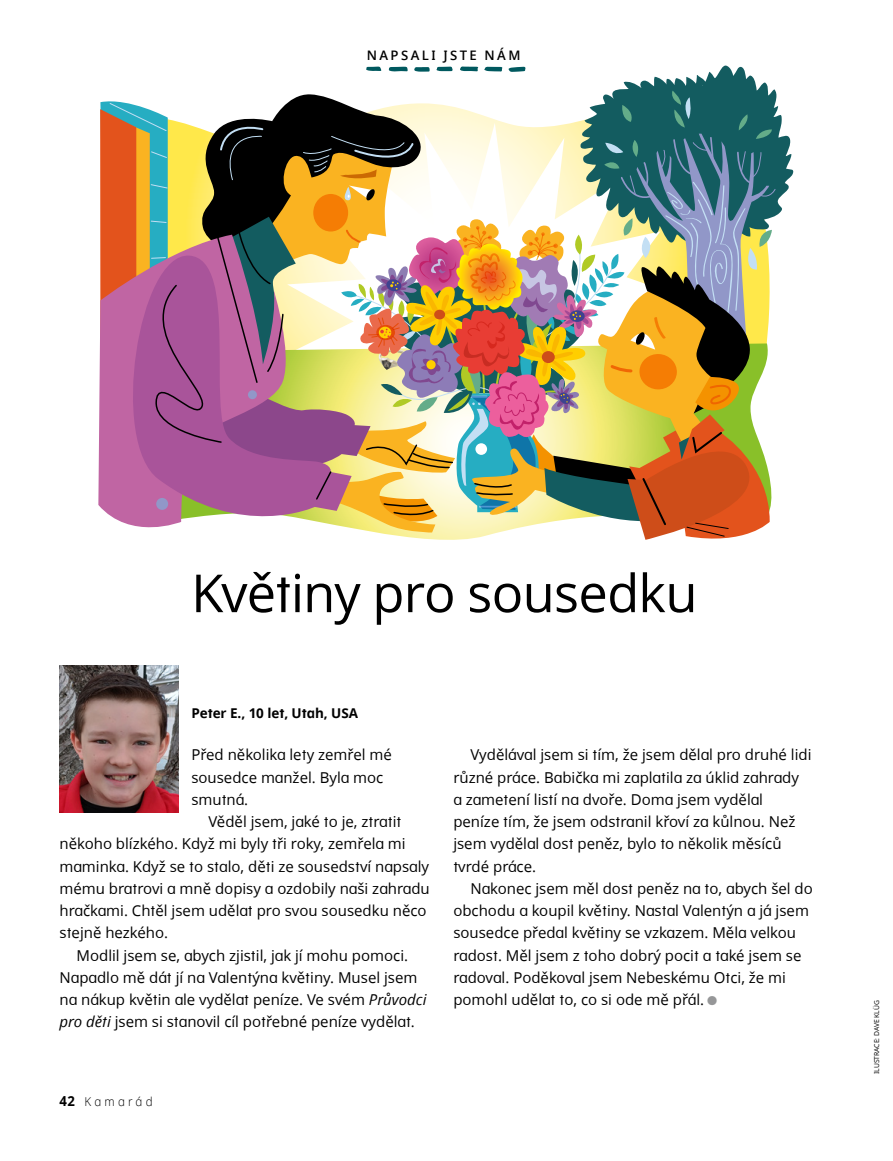
<style>
.page{position:relative;width:893px;height:1161px;background:#fff}
.page>*{position:absolute;margin:0;border:0;box-sizing:border-box;transform-origin:0 0}
.t1{font:52.5px "Dots Solidlds Lat";letter-spacing:-.015em;color:#000}
.p1{font:15px/22.2px "Dots Solidlds Lat";color:#000}
.p1_first{font:15px/22.2px "Dots Solidlds Lat";color:#000}
.t2{font:700 13.5px "Dots Solidlds Lat";letter-spacing:-.005em;color:#000}
.t3{font:600 13.2px "Dots Solidlds Lat";letter-spacing:.185em;color:#000}
.t4{font:300 12.3px "Dots Solidlds Lat";letter-spacing:.28em;color:#000;scale:.95 1}
.t5{font:6.75px "Dots Solidlds Lat";color:#000}
.s1{font-style:italic}
.s2{font-family:"Ding P Ilds Dpi";font-size:12.75px;color:#969798}
.s3{font-weight:700;font-size:13.8px}
</style>
<div class="page">
<img style="left:60px;top:666px;width:119px;height:147px">
<svg style="left:100px;top:65px;width:694px;height:475px"></svg>
<p class="t3" style="left:367px;top:45px;width:155px">NAPSALI JSTE NÁM</p>
<p class="t1" style="left:191px;top:555px;width:508px">Květiny pro sousedku</p>
<p class="t2" style="left:191px;top:703px;width:168px">Peter E., 10 let, Utah, USA</p>
<p class="p1_first" style="left:191px;top:744px;width:202px">Před několika lety zemřel mé sousedce manžel. Byla moc smutná.</p>
<p class="p1" style="left:60px;top:810px;width:372px;text-indent:149px">Věděl jsem, jaké to je, ztratit někoho blízkého. Když mi byly tři roky, zemřela mi maminka. Když se to stalo, děti ze sousedství napsaly mému bratrovi a mně dopisy a ozdobily naši zahradu hračkami. Chtěl jsem udělat pro svou sousedku něco stejně hezkého.</p>
<p class="p1" style="left:60px;top:944px;width:368px;text-indent:17px">Modlil jsem se, abych zjistil, jak jí mohu pomoci.<br>Napadlo mě dát jí na Valentýna květiny. Musel jsem na nákup květin ale vydělat peníze. Ve svém <span class="s1">Průvodci pro děti</span> jsem si stanovil cíl potřebné peníze vydělat.</p>
<p class="p1" style="left:453px;top:744px;width:360px;text-indent:17px">Vydělával jsem si tím, že jsem dělal pro druhé lidi různé práce. Babička mi zaplatila za úklid zahrady<br>a zametení listí na dvoře. Doma jsem vydělal peníze tím, že jsem odstranil křoví za kůlnou. Než jsem vydělal dost peněz, bylo to několik měsíců tvrdé práce.</p>
<p class="p1" style="left:453px;top:877px;width:361px;text-indent:17px">Nakonec jsem měl dost peněz na to, abych šel do obchodu a koupil květiny. Nastal Valentýn a já jsem sousedce předal květiny se vzkazem. Měla velkou radost. Měl jsem z toho dobrý pocit a také jsem se radoval. Poděkoval jsem Nebeskému Otci, že mi pomohl udělat to, co si ode mě přál. <span class="s2">●</span></p>
<p class="t4" style="left:60px;top:1092px;width:100px"><span class="s3">42</span> Kamarád</p>
<p class="t5" style="left:872px;top:1074px;width:75px;rotate:-90deg">ILUSTRACE: DAVE KLÜG</p>
</div>
